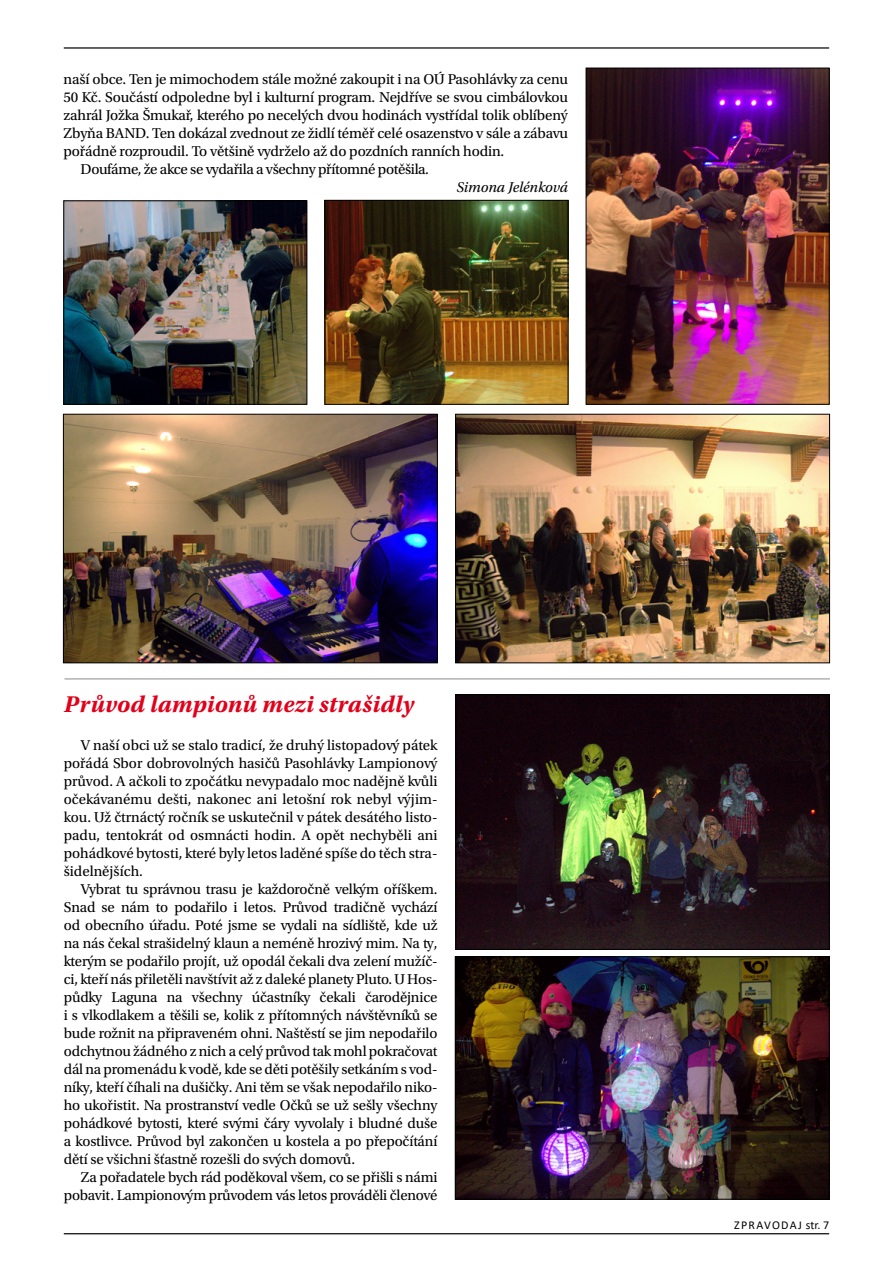
<style>
.page{position:relative;width:893px;height:1263px;background:#fff}
.page>*{position:absolute;margin:0;border:0;box-sizing:border-box;transform-origin:0 0}
.t1{font:italic 700 24px "Utopia Std";letter-spacing:.01em;color:#e2001a}
.t2{font:15px/18px "Utopia Std";letter-spacing:-.01em;color:#000;text-align:justify}
.t3{font:italic 15px "Utopia Std";color:#000}
.t4{font:12px "Calibri";letter-spacing:.105em;color:#000}
</style>
<div class="page">
<hr style="left:64px;top:1233px;width:765px;height:1px;background:#000">
<hr style="left:64px;top:47px;width:765px;height:2px;background:#000">
<hr style="left:65px;top:678px;width:765px;height:1px;background:#9c9e9f">
<img style="left:65px;top:202px;width:240px;height:201px">
<div style="left:63px;top:200px;width:244px;height:205px;border:1px solid #000"></div>
<img style="left:327px;top:202px;width:239px;height:201px">
<div style="left:325px;top:200px;width:243px;height:205px;border:1px solid #000"></div>
<img style="left:588px;top:70px;width:240px;height:333px">
<div style="left:586px;top:68px;width:244px;height:337px;border:1px solid #000"></div>
<img style="left:65px;top:416px;width:371px;height:245px">
<div style="left:63px;top:414px;width:375px;height:249px;border:1px solid #000"></div>
<img style="left:457px;top:416px;width:371px;height:245px">
<div style="left:455px;top:414px;width:375px;height:249px;border:1px solid #000"></div>
<img style="left:457px;top:696px;width:371px;height:252px">
<div style="left:455px;top:694px;width:375px;height:256px;border:1px solid #000"></div>
<img style="left:457px;top:958px;width:371px;height:239px">
<div style="left:455px;top:956px;width:375px;height:243px;border:1px solid #000"></div>
<p class="t2" style="left:64px;top:70px;width:506px">naší obce. Ten je mimochodem stále možné zakoupit i na OÚ Pasohlávky za cenu</p>
<p class="t2" style="left:64px;top:88px;width:506px">50 Kč. Součástí odpoledne byl i kulturní program. Nejdříve se svou cimbálovkou</p>
<p class="t2" style="left:64px;top:106px;width:506px">zahrál Jožka Šmukař, kterého po necelých dvou hodinách vystřídal tolik oblíbený</p>
<p class="t2" style="left:64px;top:124px;width:506px">Zbyňa BAND. Ten dokázal zvednout ze židlí téměř celé osazenstvo v sále a zábavu</p>
<p class="t2" style="left:64px;top:142px;width:442px">pořádně rozproudil. To většině vydrželo až do pozdních ranních hodin.</p>
<p class="t2" style="left:81px;top:160px;width:350px">Doufáme, že akce se vydařila a všechny přítomné potěšila.</p>
<p class="t3" style="left:456px;top:179px;width:113px">Simona Jelénková</p>
<h1 class="t1" style="left:64px;top:690px;width:352px">Průvod lampionů mezi strašidly</h1>
<p class="t2" style="left:64px;top:736px;width:375px;text-indent:17px">V naší obci už se stalo tradicí, že druhý listopadový pátek pořádá Sbor dobrovolných hasičů Pasohlávky Lampionový průvod. A ačkoli to zpočátku nevypadalo moc nadějně kvůli očekávanému dešti, nakonec ani letošní rok nebyl výjim&shy;kou. Už čtrnáctý ročník se uskutečnil v pátek desátého listo&shy;padu, tentokrát od osmnácti hodin. A opět nechyběli ani pohádkové bytosti, které byly letos laděné spíše do těch stra&shy;šidelnějších.</p>
<p class="t2" style="left:64px;top:880px;width:375px;text-indent:17px">Vybrat tu správnou trasu je každoročně velkým oříškem.<br>Snad se nám to podařilo i letos. Průvod tradičně vychází od obecního úřadu. Poté jsme se vydali na sídliště, kde už na nás čekal strašidelný klaun a neméně hrozivý mim. Na ty, kterým se podařilo projít, už opodál čekali dva zelení mužíč&shy;ci, kteří nás přiletěli navštívit až z daleké planety Pluto. U Hos&shy;půdky Laguna na všechny účastníky čekali čarodějnice i s vlkodlakem a těšili se, kolik z přítomných návštěvníků se bude rožnit na připraveném ohni. Naštěstí se jim nepodařilo odchytnou žádného z nich a celý průvod tak mohl pokračovat dál na promenádu k vodě, kde se děti potěšily setkáním s vod&shy;níky, kteří číhali na dušičky. Ani těm se však nepodařilo niko&shy;ho ukořistit. Na prostranství vedle Očků se už sešly všechny pohádkové bytosti, které svými čáry vyvolaly i bludné duše a kostlivce. Průvod byl zakončen u kostela a po přepočítání dětí se všichni šťastně rozešli do svých domovů.</p>
<p class="t2" style="left:64px;top:1168px;width:375px;text-align:right">Za pořadatele bych rád poděkoval všem, co se přišli s námi pobavit. Lampionovým průvodem vás letos prováděli členové</p>
<p class="t4" style="left:734px;top:1216px;width:97px">ZPRAVODAJ str. 7</p>
</div>
